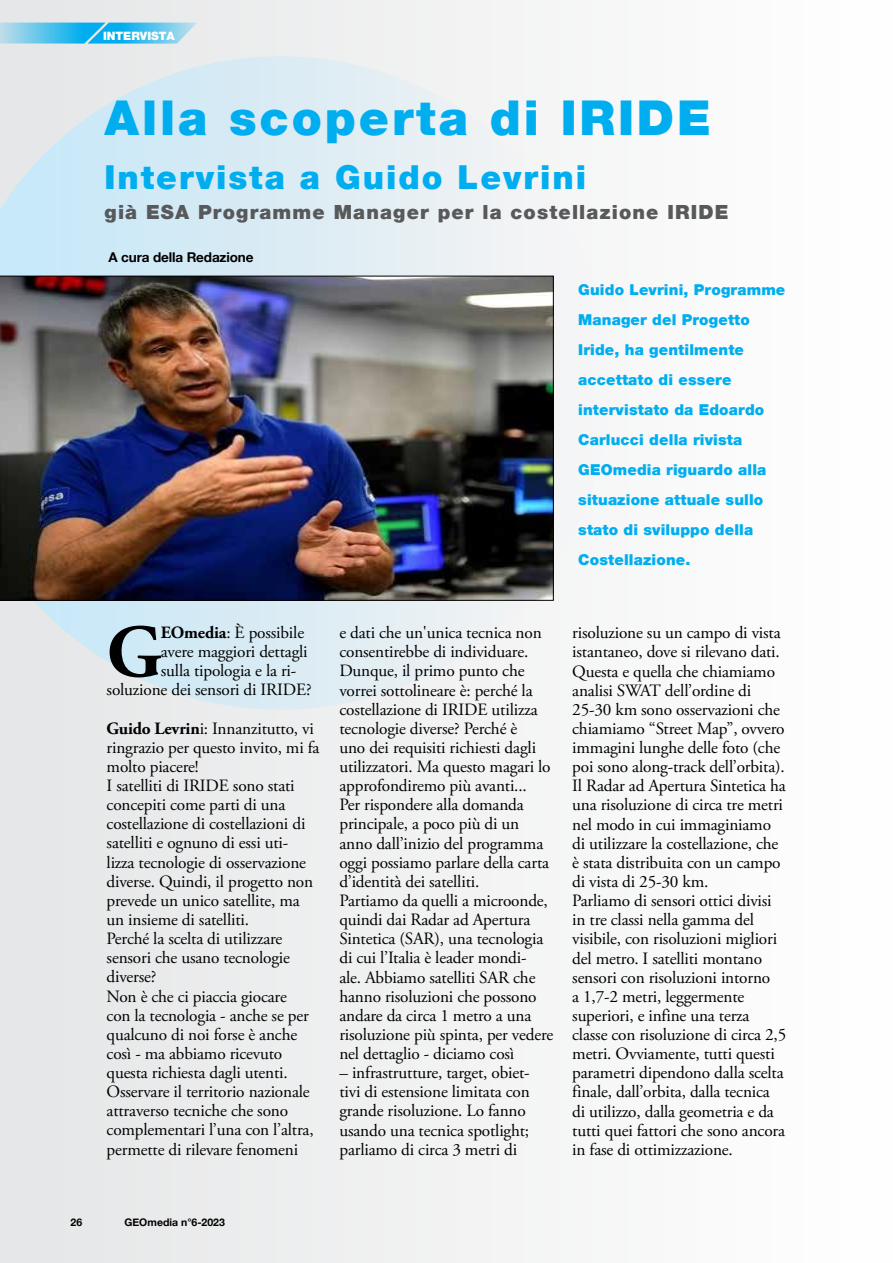
<style>
.page{position:relative;width:893px;height:1263px;background:#fff}
.page>*{position:absolute;margin:0;border:0;box-sizing:border-box;transform-origin:0 0}
.t1{font:700 75px "Adobe Garamond Pro";color:#000}
.t2{font:900 48px "Helvetica Neue";letter-spacing:.06em;color:#00aeef}
.t3{font:900 33px "Helvetica Neue";letter-spacing:.06em;color:#00aeef}
.t4{font:900 19.5px "Helvetica Neue";letter-spacing:.06em;color:#58595b}
.t5{font:17.25px/19.2px "Adobe Garamond Pro";letter-spacing:-.01em;color:#000}
.t6{font:900 15px/30px "Helvetica Neue";letter-spacing:.01em;color:#00aeef}
.t7{font:700 13.5px "Helvetica Neue";letter-spacing:-.01em;color:#000}
.t8{font:900 11.55px "Helvetica Neue";color:#fff}
.t9{font:700 10.5px "Helvetica Neue";color:#000}
.s1{font-weight:700}
</style>
<div class="page">
<div style="left:0;top:0;width:893px;height:1263px;background:linear-gradient(to right,#e5e6e7,#fff)"></div>
<svg style="left:0;top:56px;width:611px;height:654px"></svg>
<svg style="left:0;top:23px;width:197px;height:21px;background:#58c4ec"></svg>
<img style="left:0;top:276px;width:553px;height:324px">
<p class="t8" style="left:103px;top:29px;width:73px">INTERVISTA</p>
<h2 class="t2" style="left:105px;top:89px;width:608px">Alla scoperta di IRIDE</h2>
<h3 class="t3" style="left:105px;top:157px;width:483px">Intervista a Guido Levrini</h3>
<p class="t4" style="left:105px;top:200px;width:625px">già ESA Programme Manager per la costellazione IRIDE</p>
<p class="t7" style="left:108px;top:246px;width:147px">A cura della Redazione</p>
<p class="t6" style="left:578px;top:275px;width:209px">Guido Levrini, Programme<br>Manager del Progetto<br>Iride, ha gentilmente accettato di essere intervistato da Edoardo<br>Carlucci della rivista<br>GEOmedia riguardo alla situazione attuale sullo stato di sviluppo della<br>Costellazione.</p>
<h1 class="t1" style="left:107px;top:609px;width:57px">G</h1>
<p class="t5" style="left:161px;top:623px;width:145px"><span class="s1">EOmedia</span>: È possibile</p>
<p class="t5" style="left:161px;top:643px;width:148px">avere maggiori dettagli</p>
<p class="t5" style="left:161px;top:662px;width:137px">sulla tipologia e la ri-</p>
<p class="t5" style="left:107px;top:681px;width:207px">soluzione dei sensori di IRIDE?</p>
<p class="t5" style="left:107px;top:719px;width:214px"><span class="s1">Guido Levrin</span>i: Innanzitutto, vi ringrazio per questo invito, mi fa molto piacere!<br>I satelliti di IRIDE sono stati concepiti come parti di una costellazione di costellazioni di satelliti e ognuno di essi uti&shy;lizza tecnologie di osservazione diverse. Quindi, il progetto non prevede un unico satellite, ma un insieme di satelliti.<br>Perché la scelta di utilizzare sensori che usano tecnologie diverse?<br>Non è che ci piaccia giocare<br>con la tecnologia - anche se per qualcuno di noi forse è anche così - ma abbiamo ricevuto questa richiesta dagli utenti.<br>Osservare il territorio nazionale attraverso tecniche che sono complementari l’una con l’altra, permette di rilevare fenomeni</p>
<p class="t5" style="left:339px;top:624px;width:215px">e dati che un'unica tecnica non consentirebbe di individuare.<br>Dunque, il primo punto che vorrei sottolineare è: perché la costellazione di IRIDE utilizza tecnologie diverse? Perché è<br>uno dei requisiti richiesti dagli utilizzatori. Ma questo magari lo approfondiremo più avanti...<br>Per rispondere alla domanda principale, a poco più di un anno dall’inizio del programma oggi possiamo parlare della carta d’identità dei satelliti.<br>Partiamo da quelli a microonde, quindi dai Radar ad Apertura<br>Sintetica (SAR), una tecnologia di cui l’Italia è leader mondi-<br>ale. Abbiamo satelliti SAR che hanno risoluzioni che possono andare da circa 1 metro a una risoluzione più spinta, per vedere nel dettaglio - diciamo così</p>
<p class="t5" style="left:339px;top:1064px;width:192px">– infrastrutture, target, obiet&shy;tivi di estensione limitata con grande risoluzione. Lo fanno usando una tecnica spotlight; parliamo di circa 3 metri di</p>
<p class="t5" style="left:572px;top:624px;width:216px">risoluzione su un campo di vista istantaneo, dove si rilevano dati.<br>Questa e quella che chiamiamo analisi SWAT dell’ordine di<br>25-30 km sono osservazioni che chiamiamo “Street Map”, ovvero immagini lunghe delle foto (che poi sono along-track dell’orbita).<br>Il Radar ad Apertura Sintetica ha una risoluzione di circa tre metri nel modo in cui immaginiamo di utilizzare la costellazione, che è stata distribuita con un campo di vista di 25-30 km.<br>Parliamo di sensori ottici divisi in tre classi nella gamma del visibile, con risoluzioni migliori del metro. I satelliti montano sensori con risoluzioni intorno<br>a 1,7-2 metri, leggermente superiori, e infine una terza classe con risoluzione di circa 2,5 metri. Ovviamente, tutti questi parametri dipendono dalla scelta finale, dall’orbita, dalla tecnica di utilizzo, dalla geometria e da tutti quei fattori che sono ancora in fase di ottimizzazione.</p>
<p class="t9" style="left:71px;top:1214px;width:13px">26</p>
<p class="t9" style="left:125px;top:1214px;width:102px">GEOmedia n°6-2023</p>
</div>
